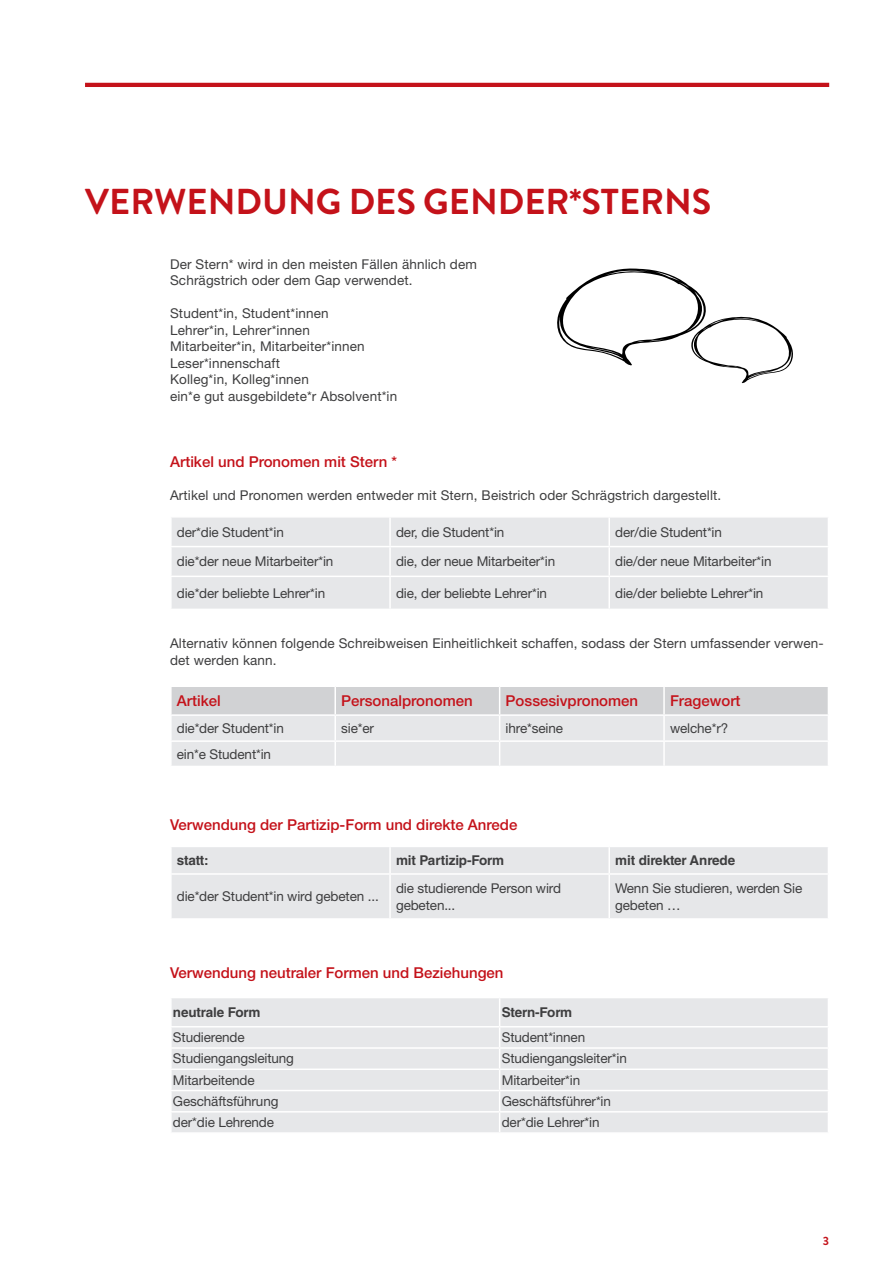
<style>
.page{position:relative;width:893px;height:1263px;background:#fff}
.page>*{position:absolute;margin:0;border:0;box-sizing:border-box;transform-origin:0 0}
.t1{font:700 36px "Brandon Grotesque";color:#c4121a}
.t2{font:500 15px "Helvetica Neue LT Std";color:#c4121a}
.t3{font:13.5px/16.5px "Helvetica Neue LT Std";letter-spacing:-.01em;color:#3e3e3f}
.t4{font:13.5px/16.5px "Helvetica Neue LT Std";letter-spacing:.01em;color:#3e3e3f}
.t5{font:700 13.5px "Helvetica LT Std";letter-spacing:-.01em;color:#3e3e3f}
.t6{font:700 12px "Brandon Grotesque";color:#c4121a}
</style>
<div class="page">
<hr style="left:85px;top:83px;width:744px;height:4px;background:#c4121a">
<svg style="left:557px;top:268px;width:236px;height:115px"></svg>
<div style="left:172px;top:518px;width:656px;height:91px;background:#e6e7e9"></div>
<hr style="left:389px;top:517px;width:2px;height:29px;background:#fff">
<hr style="left:608px;top:517px;width:2px;height:29px;background:#fff">
<hr style="left:389px;top:547px;width:2px;height:29px;background:#fff">
<hr style="left:608px;top:547px;width:2px;height:29px;background:#fff">
<hr style="left:389px;top:577px;width:2px;height:32px;background:#fff">
<hr style="left:608px;top:577px;width:2px;height:32px;background:#fff">
<hr style="left:170px;top:546px;width:220px;height:1px;background:#fff">
<hr style="left:390px;top:546px;width:219px;height:1px;background:#fff">
<hr style="left:609px;top:546px;width:220px;height:1px;background:#fff">
<hr style="left:170px;top:576px;width:220px;height:1px;background:#fff">
<hr style="left:390px;top:576px;width:219px;height:1px;background:#fff">
<hr style="left:609px;top:576px;width:220px;height:1px;background:#fff">
<svg style="left:171px;top:687px;width:657px;height:79px;background:#dfe0e2"></svg>
<hr style="left:663px;top:742px;width:2px;height:24px;background:#fff">
<div style="left:172px;top:847px;width:656px;height:71px;background:#e6e7e9"></div>
<hr style="left:389px;top:847px;width:2px;height:26px;background:#fff">
<hr style="left:608px;top:847px;width:2px;height:26px;background:#fff">
<hr style="left:389px;top:875px;width:2px;height:43px;background:#fff">
<hr style="left:608px;top:875px;width:2px;height:43px;background:#fff">
<hr style="left:170px;top:873px;width:220px;height:2px;background:#fff">
<hr style="left:390px;top:873px;width:219px;height:2px;background:#fff">
<hr style="left:609px;top:873px;width:220px;height:2px;background:#fff">
<div style="left:172px;top:998px;width:656px;height:134px;background:#e6e7e9"></div>
<svg style="left:499px;top:998px;width:1px;height:134px"></svg>
<svg style="left:171px;top:1049px;width:1px;height:19px"></svg>
<hr style="left:170px;top:1026px;width:330px;height:1px;background:#fff">
<hr style="left:500px;top:1026px;width:329px;height:1px;background:#fff">
<hr style="left:170px;top:1047px;width:330px;height:2px;background:#fff">
<hr style="left:500px;top:1047px;width:329px;height:2px;background:#fff">
<hr style="left:170px;top:1068px;width:330px;height:2px;background:#fff">
<hr style="left:500px;top:1068px;width:329px;height:2px;background:#fff">
<hr style="left:170px;top:1090px;width:330px;height:1px;background:#fff">
<hr style="left:500px;top:1090px;width:329px;height:1px;background:#fff">
<hr style="left:170px;top:1111px;width:330px;height:1px;background:#fff">
<hr style="left:500px;top:1111px;width:329px;height:1px;background:#fff">
<h1 class="t1" style="left:85px;top:177px;width:628px">VERWENDUNG DES GENDER*STERNS</h1>
<p class="t4" style="left:170px;top:255px;width:308px">Der Stern* wird in den meisten Fällen ähnlich dem<br>Schrägstrich oder dem Gap verwendet.</p>
<p class="t4" style="left:170px;top:305px;width:229px">Student*in, Student*innen<br>Lehrer*in, Lehrer*innen<br>Mitarbeiter*in, Mitarbeiter*innen<br>Leser*innenschaft<br>Kolleg*in, Kolleg*innen<br>ein*e gut ausgebildete*r Absolvent*in</p>
<p class="t2" style="left:170px;top:452px;width:228px">Artikel und Pronomen mit Stern *</p>
<p class="t4" style="left:170px;top:486px;width:553px">Artikel und Pronomen werden entweder mit Stern, Beistrich oder Schrägstrich dargestellt.</p>
<p class="t3" style="left:177px;top:523px;width:108px">der*die Student*in</p>
<p class="t3" style="left:396px;top:523px;width:110px">der, die Student*in</p>
<p class="t3" style="left:615px;top:523px;width:108px">der/die Student*in</p>
<p class="t3" style="left:177px;top:553px;width:158px">die*der neue Mitarbeiter*in</p>
<p class="t3" style="left:396px;top:553px;width:161px">die, der neue Mitarbeiter*in</p>
<p class="t3" style="left:615px;top:553px;width:158px">die/der neue Mitarbeiter*in</p>
<p class="t3" style="left:177px;top:584px;width:150px">die*der beliebte Lehrer*in</p>
<p class="t3" style="left:396px;top:584px;width:153px">die, der beliebte Lehrer*in</p>
<p class="t3" style="left:615px;top:584px;width:150px">die/der beliebte Lehrer*in</p>
<p class="t4" style="left:170px;top:635px;width:655px">Alternativ können folgende Schreibweisen Einheitlichkeit schaffen, sodass der Stern umfassender verwen&shy;det werden kann.</p>
<p class="t2" style="left:177px;top:692px;width:45px">Artikel</p>
<p class="t2" style="left:341px;top:692px;width:133px">Personalpronomen</p>
<p class="t2" style="left:506px;top:692px;width:134px">Possesivpronomen</p>
<p class="t2" style="left:670px;top:692px;width:72px">Fragewort</p>
<p class="t3" style="left:177px;top:720px;width:108px">die*der Student*in</p>
<p class="t3" style="left:341px;top:720px;width:34px">sie*er</p>
<p class="t3" style="left:506px;top:720px;width:59px">ihre*seine</p>
<p class="t3" style="left:670px;top:720px;width:60px">welche*r?</p>
<p class="t3" style="left:177px;top:745px;width:96px">ein*e Student*in</p>
<p class="t2" style="left:170px;top:815px;width:349px">Verwendung der Partizip-Form und direkte Anrede</p>
<p class="t5" style="left:177px;top:852px;width:33px">statt:</p>
<p class="t5" style="left:396px;top:852px;width:110px">mit Partizip-Form</p>
<p class="t5" style="left:615px;top:852px;width:121px">mit direkter Anrede</p>
<p class="t3" style="left:177px;top:888px;width:203px">die*der Student*in wird gebeten ...</p>
<p class="t3" style="left:396px;top:880px;width:167px">die studierende Person wird gebeten...</p>
<p class="t3" style="left:615px;top:880px;width:189px">Wenn Sie studieren, werden Sie gebeten …</p>
<p class="t2" style="left:170px;top:964px;width:335px">Verwendung neutraler Formen und Beziehungen</p>
<p class="t5" style="left:173px;top:1004px;width:89px">neutrale Form</p>
<p class="t5" style="left:502px;top:1004px;width:72px">Stern-Form</p>
<p class="t3" style="left:173px;top:1029px;width:73px">Studierende</p>
<p class="t3" style="left:502px;top:1029px;width:85px">Student*innen</p>
<p class="t3" style="left:173px;top:1050px;width:123px">Studiengangsleitung</p>
<p class="t3" style="left:502px;top:1050px;width:127px">Studiengangsleiter*in</p>
<p class="t3" style="left:173px;top:1071px;width:83px">Mitarbeitende</p>
<p class="t3" style="left:502px;top:1071px;width:80px">Mitarbeiter*in</p>
<p class="t3" style="left:173px;top:1093px;width:107px">Geschäftsführung</p>
<p class="t3" style="left:502px;top:1093px;width:111px">Geschäftsführer*in</p>
<p class="t3" style="left:173px;top:1114px;width:103px">der*die Lehrende</p>
<p class="t3" style="left:502px;top:1114px;width:99px">der*die Lehrer*in</p>
<p class="t6" style="left:823px;top:1232px;width:8px">3</p>
</div>
